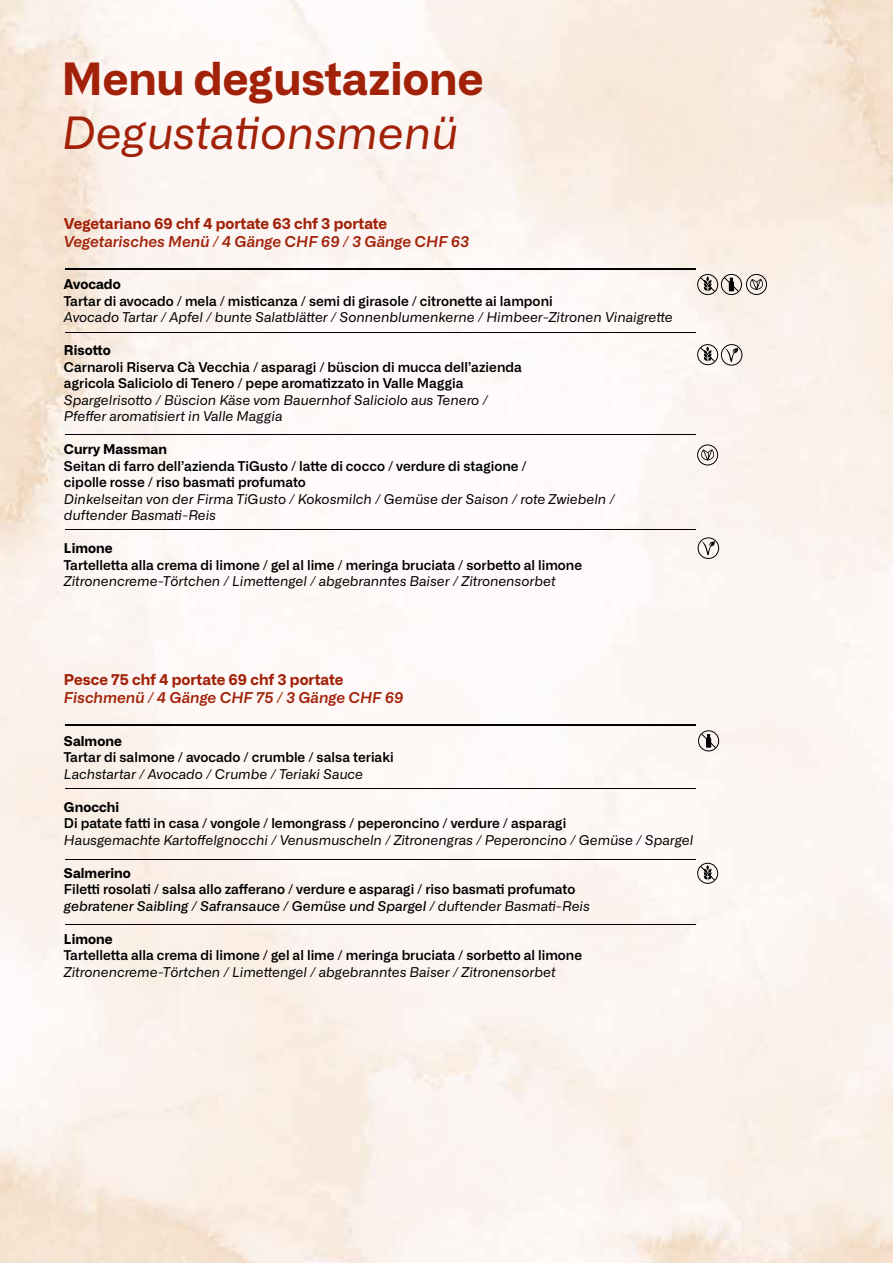
<style>
.page{position:relative;width:893px;height:1263px;background:#fff}
.page>*{position:absolute;margin:0;border:0;box-sizing:border-box;transform-origin:0 0}
.t1{font:700 44.55px "Alliance No.1";color:#a22209}
.t2{font:italic 44.55px "Alliance No.1";color:#a22209}
.t3{font:italic 600 15px "Alliance No.1";color:#a22209}
.t4{font:700 15px "Alliance No.1";color:#a22209}
.t5{font:600 13.5px/16.5px "Alliance No.1";color:#000}
.t6{font:italic 13.5px/16.5px "Alliance No.1";color:#000}
.t7{font:700 13.5px "Alliance No.1";color:#000}
.s1{font-weight:500;font-style:italic}
.s2{font-weight:400;font-style:italic}
</style>
<div class="page">
<img style="left:0;top:0;width:893px;height:1263px">
<hr style="left:65px;top:268px;width:630px;height:1px;background:#000">
<hr style="left:65px;top:724px;width:630px;height:2px;background:#000">
<hr style="left:65px;top:435px;width:630px;height:1px;background:#000">
<hr style="left:65px;top:530px;width:630px;height:1px;background:#000">
<hr style="left:65px;top:859px;width:630px;height:1px;background:#000">
<hr style="left:65px;top:924px;width:630px;height:1px;background:#000">
<hr style="left:65px;top:332px;width:630px;height:1px;background:#000">
<hr style="left:65px;top:788px;width:630px;height:1px;background:#000">
<div style="left:697px;top:274px;width:21px;height:21px;border:1px solid #000;border-radius:50%"></div>
<svg style="left:700px;top:276px;width:15px;height:17px"></svg>
<div style="left:697px;top:344px;width:21px;height:21px;border:1px solid #000;border-radius:50%"></div>
<svg style="left:700px;top:346px;width:15px;height:17px"></svg>
<div style="left:697px;top:863px;width:21px;height:20px;border:1px solid #000;border-radius:50%"></div>
<svg style="left:700px;top:865px;width:15px;height:16px"></svg>
<div style="left:698px;top:731px;width:21px;height:20px;border:1px solid #000;border-radius:50%"></div>
<svg style="left:701px;top:733px;width:15px;height:15px"></svg>
<div style="left:721px;top:274px;width:21px;height:21px;border:1px solid #000;border-radius:50%"></div>
<svg style="left:724px;top:277px;width:15px;height:15px"></svg>
<div style="left:697px;top:445px;width:21px;height:20px;border:1px solid #000;border-radius:50%"></div>
<svg style="left:701px;top:449px;width:14px;height:12px"></svg>
<div style="left:746px;top:274px;width:21px;height:21px;border:1px solid #000;border-radius:50%"></div>
<svg style="left:749px;top:279px;width:14px;height:11px"></svg>
<div style="left:721px;top:344px;width:21px;height:21px;border:1px solid #000;border-radius:50%"></div>
<svg style="left:725px;top:348px;width:13px;height:14px"></svg>
<div style="left:698px;top:538px;width:21px;height:21px;border:1px solid #000;border-radius:50%"></div>
<svg style="left:702px;top:541px;width:13px;height:14px"></svg>
<h1 class="t1" style="left:62px;top:49px;width:423px">Menu degustazione</h1>
<h1 class="t2" style="left:62px;top:106px;width:397px">Degustationsmenü</h1>
<p class="t4" style="left:64px;top:214px;width:325px">Vegetariano 69 chf 4 portate 63 chf 3 portate</p>
<p class="t3" style="left:64px;top:232px;width:407px">Vegetarisches Menü / 4 Gänge CHF 69 / 3 Gänge CHF 63</p>
<p class="t7" style="left:64px;top:276px;width:58px">Avocado</p>
<p class="t5" style="left:64px;top:293px;width:490px">Tartar di avocado / mela / misticanza / semi di girasole / citronette ai lamponi</p>
<p class="t6" style="left:64px;top:309px;width:610px">Avocado Tartar / Apfel / bunte Salatblätter / Sonnenblumenkerne / Himbeer-Zitronen Vinaigrette</p>
<p class="t7" style="left:64px;top:342px;width:48px">Risotto</p>
<p class="t5" style="left:64px;top:359px;width:459px">Carnaroli Riserva Cà Vecchia / asparagi / büscion di mucca dell’azienda agricola Saliciolo di Tenero / pepe aromatizzato in Valle Maggia</p>
<p class="t6" style="left:64px;top:392px;width:426px">Spargelrisotto / Büscion Käse vom Bauernhof Saliciolo aus Tenero /<br>Pfeffer aromatisiert in Valle Maggia</p>
<p class="t7" style="left:64px;top:441px;width:105px">Curry Massman</p>
<p class="t5" style="left:64px;top:458px;width:464px">Seitan di farro dell’azienda TiGusto / latte di cocco / verdure di stagione / cipolle rosse / riso basmati profumato</p>
<p class="t6" style="left:64px;top:491px;width:552px">Dinkelseitan von der Firma TiGusto / Kokosmilch / Gemüse der Saison / rote Zwiebeln / duftender Basmati-Reis</p>
<p class="t7" style="left:64px;top:540px;width:50px">Limone</p>
<p class="t5" style="left:64px;top:557px;width:520px">Tartelletta alla crema di limone / gel al lime / meringa bruciata / sorbetto al limone</p>
<p class="t6" style="left:64px;top:573px;width:493px">Zitronencreme-Törtchen / Limettengel / abgebranntes Baiser / Zitronensorbet</p>
<p class="t4" style="left:64px;top:670px;width:281px">Pesce 75 chf 4 portate 69 chf 3 portate</p>
<p class="t3" style="left:64px;top:688px;width:341px">Fischmenü / 4 Gänge CHF 75 / 3 Gänge CHF 69</p>
<p class="t7" style="left:64px;top:732px;width:59px">Salmone</p>
<p class="t5" style="left:64px;top:749px;width:331px">Tartar di salmone / avocado / crumble / salsa teriaki</p>
<p class="t6" style="left:64px;top:766px;width:301px">Lachstartar / Avocado / Crumbe / Teriaki Sauce</p>
<p class="t7" style="left:64px;top:798px;width:57px">Gnocchi</p>
<p class="t5" style="left:64px;top:815px;width:504px">Di patate fatti in casa / vongole / lemongrass / peperoncino / verdure / asparagi</p>
<p class="t6" style="left:64px;top:832px;width:631px">Hausgemachte Kartoffelgnocchi / Venusmuscheln / Zitronengras / Peperoncino / Gemüse / Spargel</p>
<p class="t7" style="left:64px;top:864px;width:68px">Salmerino</p>
<p class="t5" style="left:64px;top:881px;width:527px">Filetti rosolati / salsa allo zafferano / verdure e asparagi / riso basmati profumato <span class="s1">gebratener Saibling / Safransauce / Gemüse und Spargel /</span> <span class="s2">duftender Basmati-Reis</span></p>
<p class="t7" style="left:64px;top:930px;width:50px">Limone</p>
<p class="t5" style="left:64px;top:947px;width:520px">Tartelletta alla crema di limone / gel al lime / meringa bruciata / sorbetto al limone</p>
<p class="t6" style="left:64px;top:963px;width:493px">Zitronencreme-Törtchen / Limettengel / abgebranntes Baiser / Zitronensorbet</p>
</div>
